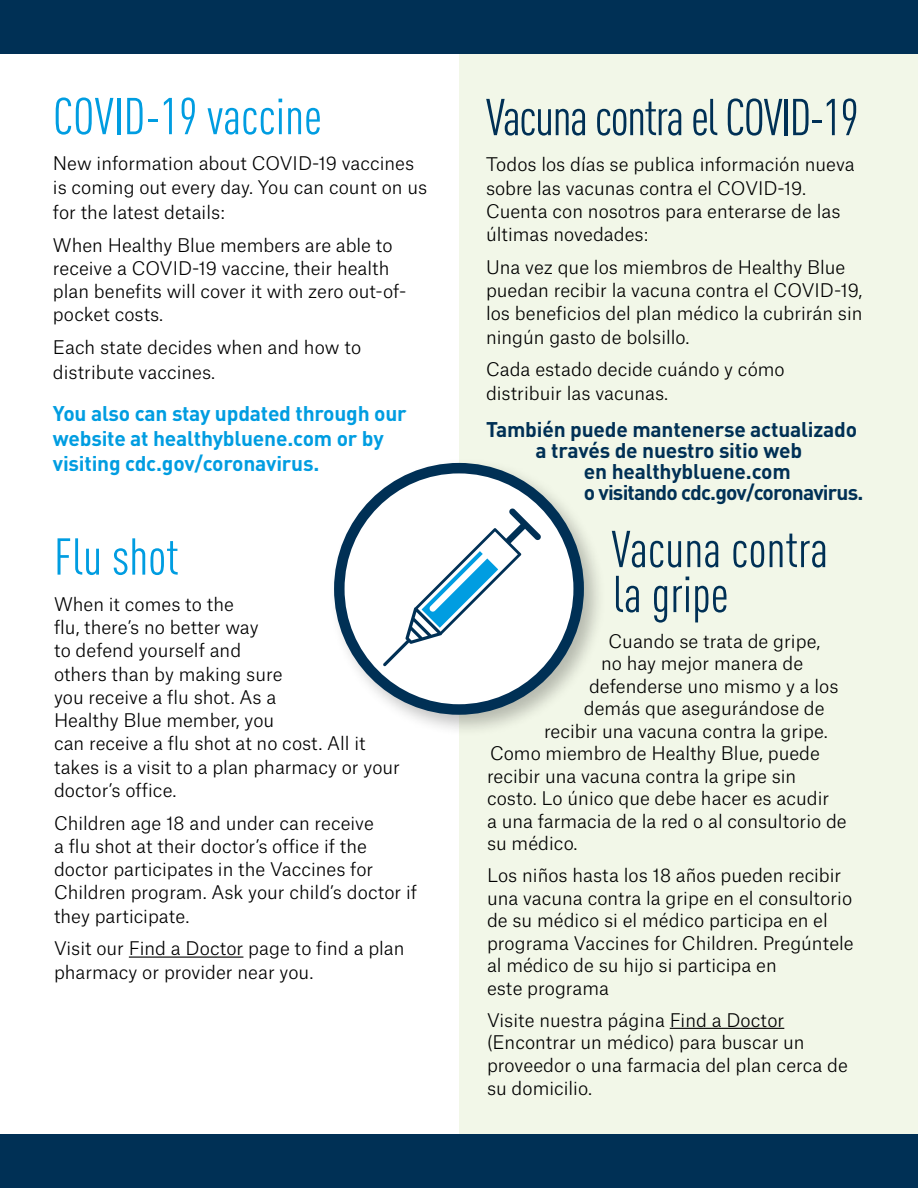
<style>
.page{position:relative;width:918px;height:1188px;background:#fff}
.page>*{position:absolute;margin:0;border:0;box-sizing:border-box;transform-origin:0 0}
.t1{font:condensed 51px "DINOT";color:#009de1}
.t2{font:condensed 51px "DINOT";letter-spacing:-.025em;color:#003055}
.t3{font:condensed 51px/45px "DINOT";color:#003055}
.t4{font:700 21px/25.2px "DINOT";letter-spacing:-.01em;color:#009de1}
.t5{font:700 21px "DINOT";letter-spacing:-.01em;color:#003055}
.t6{font:700 21px "DINOT";letter-spacing:-.04em;color:#003055}
.t7{font:300 18px/23.2px "Atlas Grotesk";color:#000}
</style>
<div class="page">
<div style="left:460px;top:0;width:458px;height:1188px;background:#f2f7e8"></div>
<div style="left:0;top:1134px;width:918px;height:54px;background:#003055"></div>
<div style="left:0;top:0;width:918px;height:54px;background:#003055"></div>
<div style="left:328px;top:457px;width:279px;height:281px;background:#000;opacity:.25"></div>
<svg style="left:339px;top:468px;width:240px;height:242px"></svg>
<svg style="left:383px;top:509px;width:158px;height:157px"></svg>
<div style="left:334px;top:463px;width:250px;height:252px;border:10px solid #003055;border-radius:50%"></div>
<hr style="left:129px;top:957px;width:114px;height:1px;background:#000">
<hr style="left:670px;top:1028px;width:114px;height:1px;background:#000">
<h2 class="t1" style="left:53px;top:87px;width:270px">COVID-19 vaccine</h2>
<p class="t7" style="left:53px;top:150px;width:376px">New information about COVID-19 vaccines is coming out every day. You can count on us</p>
<p class="t7" style="left:53px;top:199px;width:174px">for the latest details:</p>
<p class="t7" style="left:53px;top:231px;width:355px">When Healthy Blue members are able to receive a COVID-19 vaccine, their health plan benefits will cover it with zero out-of&shy;pocket costs.</p>
<p class="t7" style="left:53px;top:333px;width:310px;line-height:25.2px">Each state decides when and how to distribute vaccines.</p>
<p class="t4" style="left:53px;top:400px;width:355px">You also can stay updated through our website at healthybluene.com or by visiting cdc.gov/coronavirus.</p>
<h2 class="t1" style="left:54px;top:527px;width:126px">Flu shot</h2>
<p class="t7" style="left:54px;top:591px;width:348px">When it comes to the<br>flu, there’s no better way<br>to defend yourself and<br>others than by making sure<br>you receive a flu shot. As a<br>Healthy Blue member, you<br>can receive a flu shot at no cost. All it takes is a visit to a plan pharmacy or your doctor’s office.</p>
<p class="t7" style="left:54px;top:809px;width:365px">Children age 18 and under can receive<br>a flu shot at their doctor’s office if the doctor participates in the Vaccines for Children program. Ask your child’s doctor if they participate.</p>
<p class="t7" style="left:54px;top:935px;width:352px">Visit our Find a Doctor page to find a plan pharmacy or provider near you.</p>
<h2 class="t2" style="left:486px;top:88px;width:374px">Vacuna contra el COVID-19</h2>
<p class="t7" style="left:486px;top:151px;width:370px">Todos los días se publica información nueva sobre las vacunas contra el COVID-19.<br>Cuenta con nosotros para enterarse de las últimas novedades:</p>
<p class="t7" style="left:486px;top:254px;width:378px">Una vez que los miembros de Healthy Blue puedan recibir la vacuna contra el COVID-19, los beneficios del plan médico la cubrirán sin ningún gasto de bolsillo.</p>
<p class="t7" style="left:486px;top:356px;width:300px">Cada estado decide cuándo y cómo distribuir las vacunas.</p>
<p class="t5" style="left:486px;top:415px;width:373px">También puede mantenerse actualizado</p>
<p class="t5" style="left:535px;top:436px;width:268px">a través de nuestro sitio web</p>
<p class="t5" style="left:584px;top:457px;width:208px">en healthybluene.com</p>
<p class="t6" style="left:584px;top:478px;width:281px">o visitando cdc.gov/coronavirus.</p>
<h2 class="t3" style="left:612px;top:526px;width:218px">Vacuna contra la gripe</h2>
<p class="t7" style="left:609px;top:627px;width:213px">Cuando se trata de gripe,</p>
<p class="t7" style="left:601px;top:650px;width:204px">no hay mejor manera de</p>
<p class="t7" style="left:589px;top:672px;width:251px">defenderse uno mismo y a los</p>
<p class="t7" style="left:584px;top:695px;width:242px">demás que asegurándose de</p>
<p class="t7" style="left:544px;top:717px;width:285px">recibir una vacuna contra la gripe.</p>
<p class="t7" style="left:490px;top:740px;width:331px">Como miembro de Healthy Blue, puede</p>
<p class="t7" style="left:487px;top:762px;width:311px">recibir una vacuna contra la gripe sin</p>
<p class="t7" style="left:487px;top:785px;width:344px">costo. Lo único que debe hacer es acudir</p>
<p class="t7" style="left:487px;top:807px;width:361px">a una farmacia de la red o al consultorio de</p>
<p class="t7" style="left:487px;top:830px;width:92px">su médico.</p>
<p class="t7" style="left:487px;top:862px;width:368px;line-height:22.5px">Los niños hasta los 18 años pueden recibir una vacuna contra la gripe en el consultorio de su médico si el médico participa en el programa Vaccines for Children. Pregúntele al médico de su hijo si participa en<br>este programa</p>
<p class="t7" style="left:487px;top:1007px;width:362px;line-height:22.8px">Visite nuestra página Find a Doctor (Encontrar un médico) para buscar un proveedor o una farmacia del plan cerca de su domicilio.</p>
</div>
